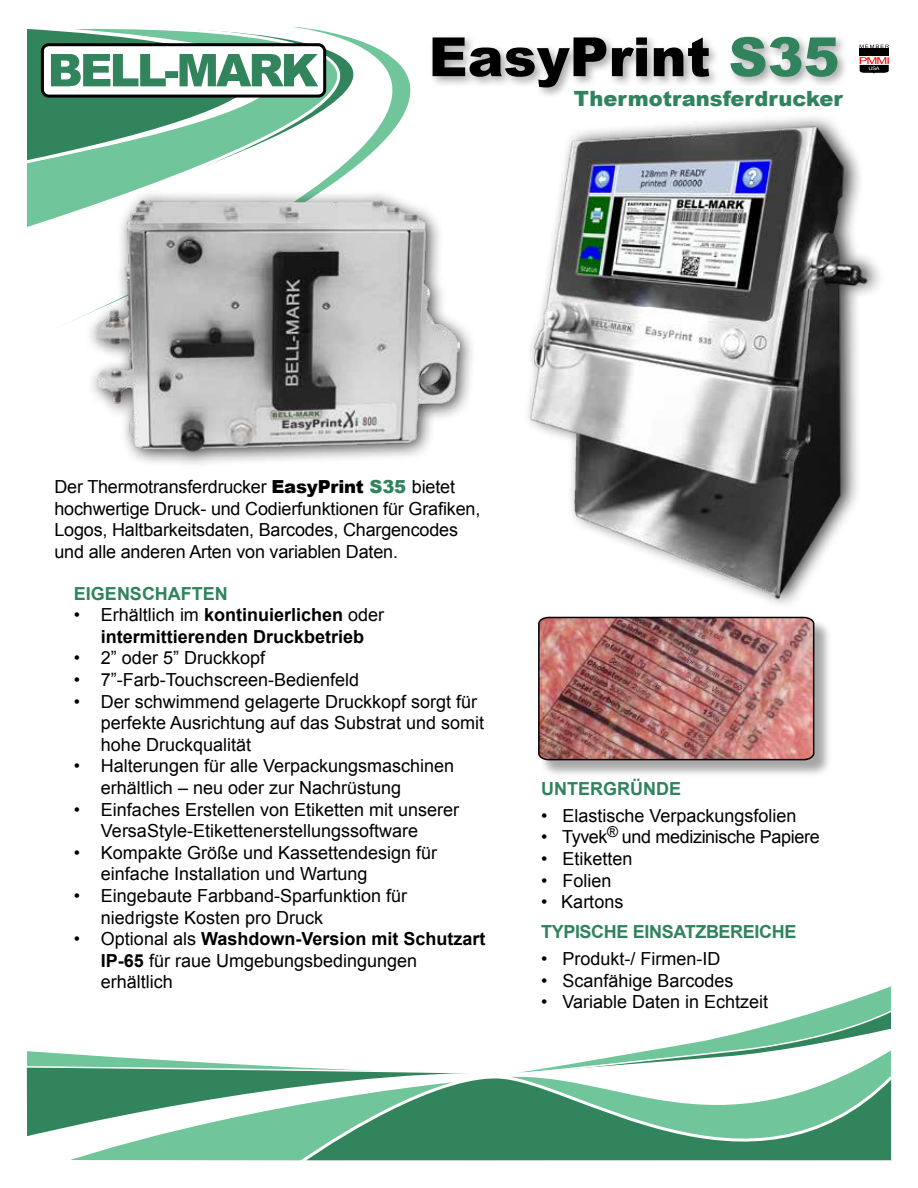
<style>
.page{position:relative;width:918px;height:1188px;background:#fff}
.page>*{position:absolute;margin:0;border:0;box-sizing:border-box;transform-origin:0 0}
.t1{font:900 54px "Arial";color:#000}
.t2{font:900 21px "Arial";color:#30835c}
.t3{font:18px/21.6px "Arial";color:#000}
.t4{font:700 18px/21.6px "Arial";color:#000;text-align:center}
.t5{font:18px "Arial";letter-spacing:-.02em;color:#000}
.t6{font:700 18px "Arial";color:#30835c}
.t7{font:700 18px "Arial";letter-spacing:-.02em;color:#30835c}
.s1{color:#30835c}
.s2{font-weight:900}
.s3{font-weight:900;color:#30835c}
.s4{font-weight:400}
.s5{font-weight:700}
</style>
<div class="page">
<svg style="left:825px;top:986px;width:66px;height:23px"></svg>
<svg style="left:762px;top:1009px;width:129px;height:18px;fill:#70c59b"></svg>
<svg style="left:26px;top:1027px;width:865px;height:110px"></svg>
<svg style="left:64px;top:1047px;width:827px;height:114px"></svg>
<svg style="left:299px;top:1073px;width:593px;height:89px;fill:#32845c"></svg>
<svg style="left:26px;top:164px;width:317px;height:63px;fill:#70c59b"></svg>
<svg style="left:328px;top:32px;width:83px;height:130px"></svg>
<svg style="left:27px;top:27px;width:301px;height:137px"></svg>
<svg style="left:859px;top:44px;width:30px;height:30px"></svg>
<div style="left:539px;top:618px;width:293px;height:160px;background:#000;opacity:.35"></div>
<img style="left:538px;top:616px;width:277px;height:145px">
<img style="left:528px;top:117px;width:349px;height:488px">
<div style="left:428px;top:33px;width:421px;height:67px;background:#000;opacity:.35"></div>
<div style="left:85px;top:189px;width:392px;height:280px;background:#000;opacity:.75"></div>
<img style="left:96px;top:200px;width:363px;height:252px">
<h1 class="t1" style="left:429px;top:18px;width:412px">EasyPrint <span class="s1">S35</span></h1>
<p class="t2" style="left:574px;top:83px;width:270px">Thermotransferdrucker</p>
<p class="t3" style="left:54px;top:476px;width:427px">Der Thermotransferdrucker <span class="s2">EasyPrint</span> <span class="s3">S35</span> bietet hochwertige Druck- und Codierfunktionen für Grafiken, Logos, Haltbarkeitsdaten, Barcodes, Chargencodes und alle anderen Arten von variablen Daten.</p>
<p class="t6" style="left:74px;top:581px;width:156px">EIGENSCHAFTEN</p>
<p class="t4" style="left:74px;top:605px;width:312px"><span class="s4">• Erhältlich im</span> kontinuierlichen <span class="s4">oder </span>intermittierenden Druckbetrieb</p>
<p class="t3" style="left:74px;top:647px;width:193px">• 2” oder 5” Druckkopf</p>
<p class="t3" style="left:74px;top:669px;width:287px">• 7”-Farb-Touchscreen-Bedienfeld</p>
<p class="t3" style="left:101px;top:691px;width:385px;text-indent:-27px">• Der schwimmend gelagerte Druckkopf sorgt für perfekte Ausrichtung auf das Substrat und somit hohe Druckqualität</p>
<p class="t3" style="left:101px;top:755px;width:355px;text-indent:-27px">• Halterungen für alle Verpackungsmaschinen erhältlich – neu oder zur Nachrüstung</p>
<p class="t3" style="left:101px;top:799px;width:360px;text-indent:-27px">• Einfaches Erstellen von Etiketten mit unserer<br>VersaStyle-Etikettenerstellungssoftware</p>
<p class="t3" style="left:101px;top:842px;width:338px;text-indent:-27px">• Kompakte Größe und Kassettendesign für einfache Installation und Wartung</p>
<p class="t3" style="left:101px;top:885px;width:308px;text-indent:-27px">• Eingebaute Farbband-Sparfunktion für niedrigste Kosten pro Druck</p>
<p class="t3" style="left:101px;top:928px;width:386px;text-indent:-27px">• Optional als <span class="s5">Washdown-Version mit Schutzart<br>IP-65</span> für raue Umgebungsbedingungen erhältlich</p>
<p class="t6" style="left:541px;top:777px;width:141px">UNTERGRÜNDE</p>
<p class="t3" style="left:541px;top:805px;width:257px">• Elastische Verpackungsfolien</p>
<p class="t5" style="left:541px;top:825px;width:280px">• Tyvek<sup>®</sup> und medizinische Papiere</p>
<p class="t3" style="left:541px;top:848px;width:93px">• Etiketten</p>
<p class="t3" style="left:541px;top:870px;width:72px">• Folien</p>
<p class="t3" style="left:541px;top:891px;width:84px">• Kartons</p>
<p class="t7" style="left:541px;top:920px;width:257px">TYPISCHE EINSATZBEREICHE</p>
<p class="t3" style="left:541px;top:948px;width:181px">• Produkt-/ Firmen-ID</p>
<p class="t3" style="left:541px;top:970px;width:194px">• Scanfähige Barcodes</p>
<p class="t3" style="left:541px;top:992px;width:229px">• Variable Daten in Echtzeit</p>
</div>
